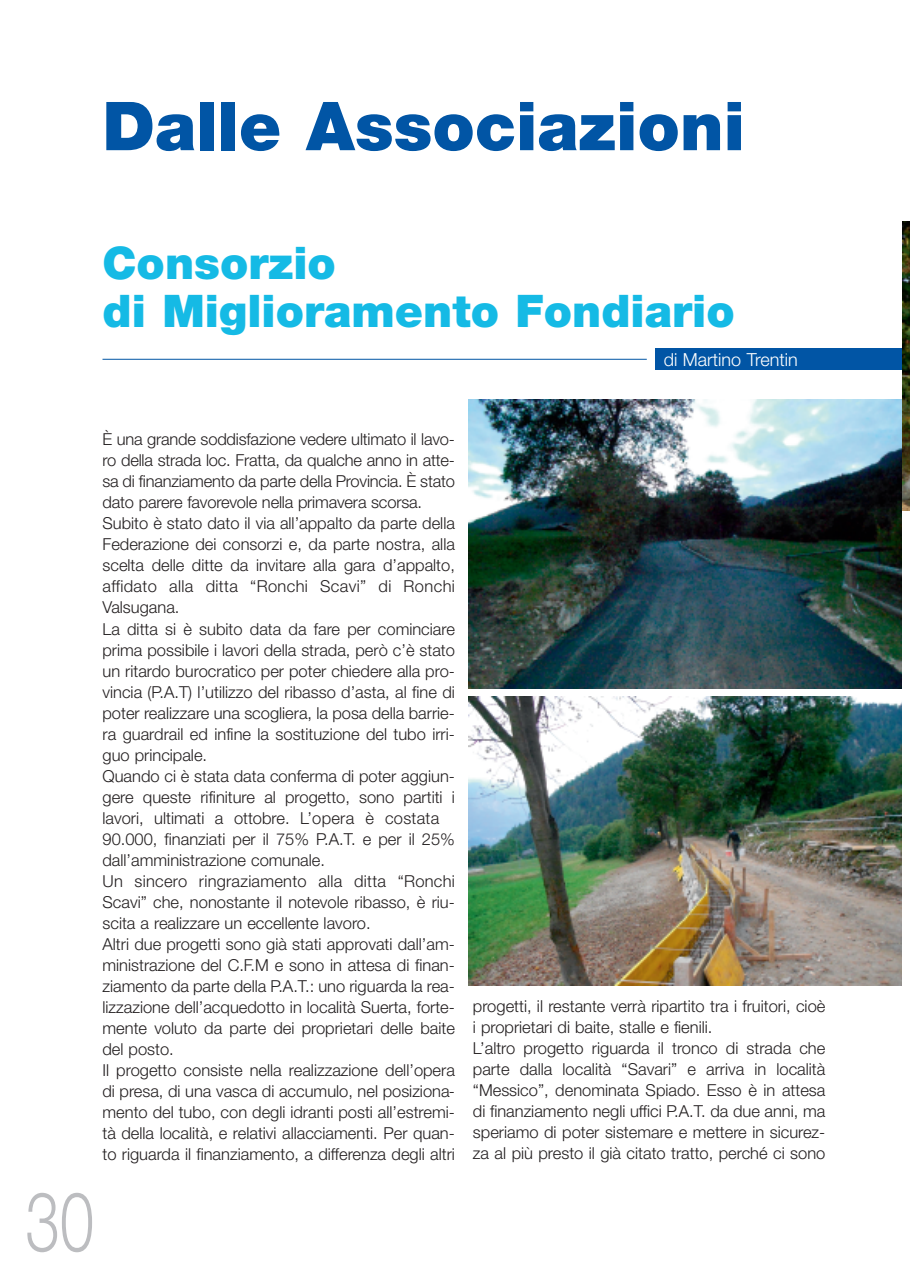
<style>
.page{position:relative;width:910px;height:1280px;background:#fff}
.page>*{position:absolute;margin:0;border:0;box-sizing:border-box;transform-origin:0 0}
.t1{font:300 82.5px "Helvetica Neue";color:#bcbdc0;scale:.75 1}
.t2{font:900 67.5px "Helvetica Neue";color:#0155a5}
.t3{font:900 45px/48px "Helvetica Neue";color:#15bae5}
.t4{font:300 18px "Helvetica Neue";color:#fff}
.t5{font:300 16.5px/21px "Helvetica Neue";color:#231f20}
</style>
<div class="page">
<hr style="left:102px;top:359px;width:545px;height:1px;background:#0155a5">
<div style="left:655px;top:349px;width:247px;height:21px;background:#0155a5"></div>
<img style="left:468px;top:399px;width:434px;height:289px">
<img style="left:468px;top:696px;width:434px;height:289px">
<img style="left:903px;top:221px;width:7px;height:289px">
<h2 class="t2" style="left:102px;top:86px;width:644px">Dalle Associazioni</h2>
<h3 class="t3" style="left:102px;top:238px;width:634px">Consorzio<br>di Miglioramento Fondiario</h3>
<p class="t4" style="left:664px;top:348px;width:136px">di Martino Trentin</p>
<p class="t5" style="left:102px;top:429px;width:354px">È una grande soddisfazione vedere ultimato il lavo&shy;ro della strada loc. Fratta, da qualche anno in atte&shy;sa di finanziamento da parte della Provincia. È stato dato parere favorevole nella primavera scorsa.<br>Subito è stato dato il via all’appalto da parte della Federazione dei consorzi e, da parte nostra, alla scelta delle ditte da invitare alla gara d’appalto, affidato alla ditta “Ronchi Scavi” di Ronchi Valsugana.<br>La ditta si è subito data da fare per cominciare prima possibile i lavori della strada, però c’è stato un ritardo burocratico per poter chiedere alla pro&shy;vincia (P.A.T) l’utilizzo del ribasso d’asta, al fine di poter realizzare una scogliera, la posa della barrie&shy;ra guardrail ed infine la sostituzione del tubo irri&shy;guo principale.<br>Quando ci è stata data conferma di poter aggiun&shy;gere queste rifiniture al progetto, sono partiti i lavori, ultimati a ottobre. L’opera è costata 90.000, finanziati per il 75% P.A.T. e per il 25% dall’amministrazione comunale.<br>Un sincero ringraziamento alla ditta “Ronchi Scavi” che, nonostante il notevole ribasso, è riu&shy;scita a realizzare un eccellente lavoro.<br>Altri due progetti sono già stati approvati dall’am&shy;ministrazione del C.F.M e sono in attesa di finan&shy;ziamento da parte della P.A.T.: uno riguarda la rea&shy;lizzazione dell’acquedotto in località Suerta, forte&shy;mente voluto da parte dei proprietari delle baite del posto.<br>Il progetto consiste nella realizzazione dell’opera di presa, di una vasca di accumulo, nel posiziona&shy;mento del tubo, con degli idranti posti all’estremi&shy;tà della località, e relativi allacciamenti. Per quan&shy;to riguarda il finanziamento, a differenza degli altri</p>
<h1 class="t1" style="left:25px;top:1171px;width:93px">30</h1>
<p class="t5" style="left:473px;top:995px;width:354px">progetti, il restante verrà ripartito tra i fruitori, cioè i proprietari di baite, stalle e fienili.<br>L’altro progetto riguarda il tronco di strada che parte dalla località “Savari” e arriva in località “Messico”, denominata Spiado. Esso è in attesa di finanziamento negli uffici P.A.T. da due anni, ma speriamo di poter sistemare e mettere in sicurez&shy;za al più presto il già citato tratto, perché ci sono</p>
</div>
